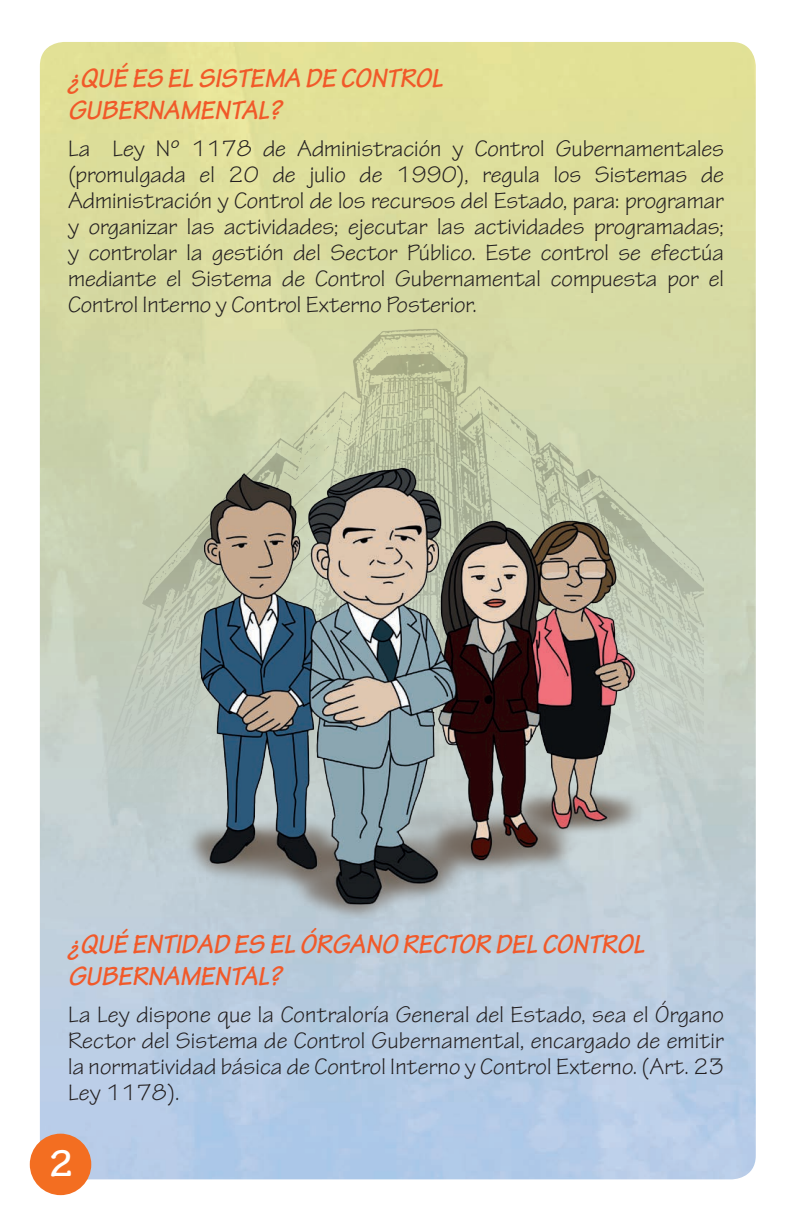
<style>
.page{position:relative;width:792px;height:1224px;background:#fff}
.page>*{position:absolute;margin:0;border:0;box-sizing:border-box;transform-origin:0 0}
.t1{font:700 40px "Tekton Pro";color:#fff}
.t2{font:italic 700 28px/32px "Tekton Pro";color:#f15929}
.t3{font:24px/26px "Tekton Pro";color:#231f20;text-align:justify}
</style>
<div class="page">
<img style="left:40px;top:42px;width:716px;height:1137px">
<div style="left:30px;top:1134px;width:61px;height:61px;background:#f36e21;border-radius:50%"></div>
<img style="left:95px;top:322px;width:608px;height:463px">
<img style="left:184px;top:457px;width:470px;height:463px">
<p class="t2" style="left:68px;top:63px;width:376px">¿QUÉ ES EL SISTEMA DE CONTROL<br>GUBERNAMENTAL?</p>
<p class="t3" style="left:68px;top:136px;width:658px">La Ley Nº 1178 de Administración y Control Gubernamentales (promulgada el 20 de julio de 1990), regula los Sistemas de Administración y Control de los recursos del Estado, para: programar y organizar las actividades; ejecutar las actividades programadas; y controlar la gestión del Sector Público. Este control se efectúa mediante el Sistema de Control Gubernamental compuesta por el Control Interno y Control Externo Posterior.</p>
<p class="t2" style="left:68px;top:929px;width:578px">¿QUÉ ENTIDAD ES EL ÓRGANO RECTOR DEL CONTROL<br>GUBERNAMENTAL?</p>
<p class="t3" style="left:68px;top:1002px;width:657px">La Ley dispone que la Contraloría General del Estado, sea el Órgano Rector del Sistema de Control Gubernamental, encargado de emitir la normatividad básica de Control Interno y Control Externo. (Art. 23<br>Ley 1178).</p>
<h1 class="t1" style="left:48px;top:1140px;width:28px">2</h1>
</div>
